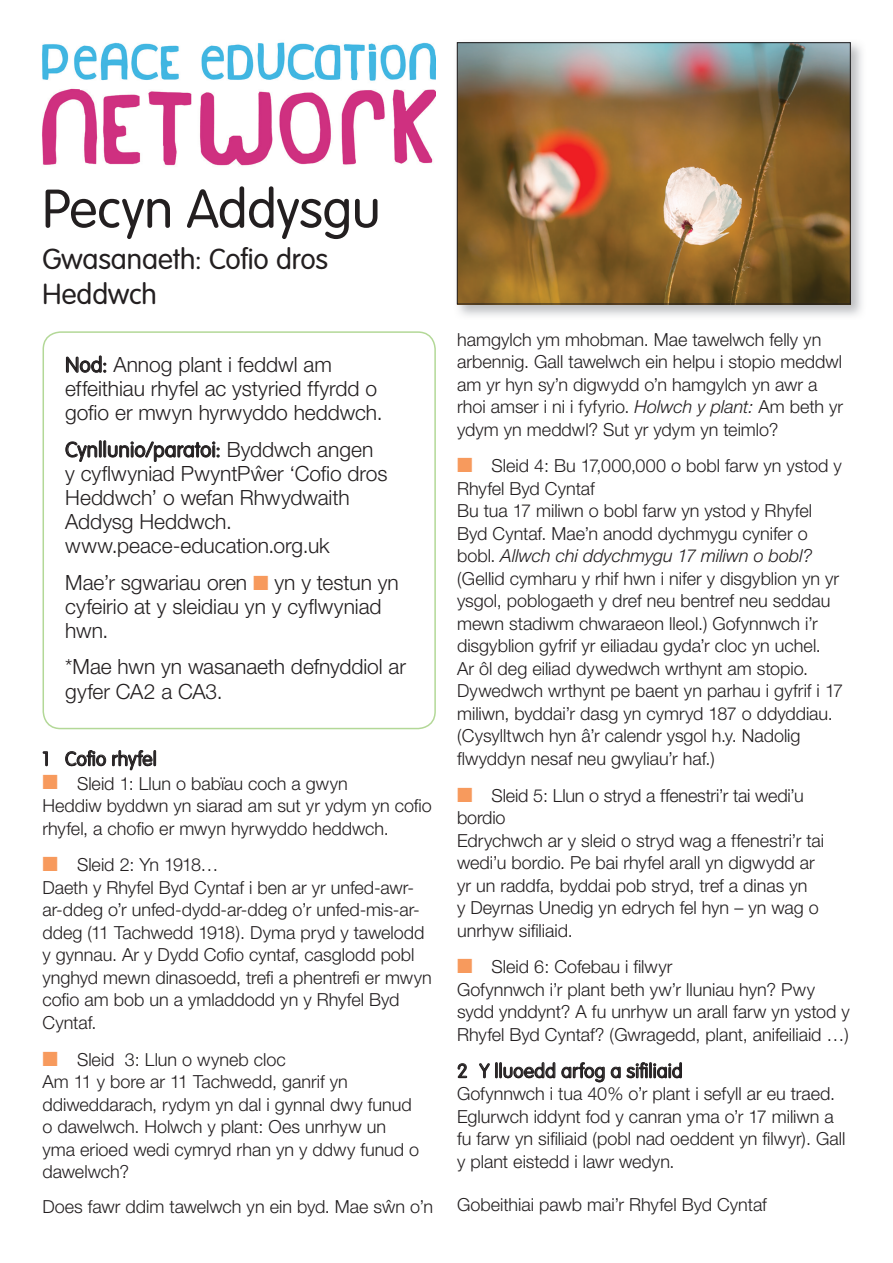
<style>
.page{position:relative;width:893px;height:1263px;background:#fff}
.page>*{position:absolute;margin:0;border:0;box-sizing:border-box;transform-origin:0 0}
.t1{font:300 53.25px "VAG Rounded Std";letter-spacing:-.01em;color:#231f20}
.t2{font:300 28.5px/34.2px "VAG Rounded Std";color:#231f20}
.t3{font:300 21px/24px "Helvetica Neue";color:#231f20}
.t4{font:300 21px "VAG Rounded Std";letter-spacing:.005em;color:#231f20}
.t5{font:300 19.5px "VAG Rounded Std";letter-spacing:.01em;color:#231f20}
.t6{font:300 18px/22.5px "Helvetica Neue";color:#231f20}
.s1{font-family:"VAG Rounded Std"}
.s2{font-family:"Helvetica Neue"}
.s3{color:#f79a5d}
.s4{font-style:italic}
</style>
<div class="page">
<svg style="left:43px;top:751px;width:5px;height:15px"></svg>
<svg style="left:65px;top:750px;width:41px;height:16px"></svg>
<svg style="left:112px;top:750px;width:44px;height:20px"></svg>
<svg style="left:458px;top:1063px;width:9px;height:15px"></svg>
<svg style="left:479px;top:1063px;width:11px;height:15px"></svg>
<div style="left:495px;top:1062px;width:3px;height:16px;border:1px solid #231f20"></div>
<div style="left:499px;top:1062px;width:3px;height:16px;border:1px solid #231f20"></div>
<svg style="left:503px;top:1062px;width:52px;height:16px"></svg>
<svg style="left:561px;top:1062px;width:44px;height:20px"></svg>
<svg style="left:611px;top:1062px;width:71px;height:16px"></svg>
<svg style="left:66px;top:355px;width:40px;height:18px"></svg>
<svg style="left:65px;top:440px;width:154px;height:22px"></svg>
<div style="left:43px;top:331px;width:393px;height:398px;border:2px solid #b3d897;border-radius:17px"></div>
<img style="left:456px;top:42px;width:406px;height:274px">
<img style="left:459px;top:45px;width:389px;height:257px">
<div style="left:457px;top:43px;width:393px;height:261px;border:1px solid #231f20"></div>
<img style="left:42px;top:42px;width:394px;height:124px">
<h1 class="t1" style="left:42px;top:178px;width:340px">Pecyn Addysgu</h1>
<h2 class="t2" style="left:43px;top:243px;width:287px">Gwasanaeth: Cofio dros<br>Heddwch</h2>
<p class="t3" style="left:65px;top:352px;width:319px"><span class="s1">Nod:</span> Annog plant i feddwl am effeithiau rhyfel ac ystyried ffyrdd o gofio er mwyn hyrwyddo heddwch.</p>
<p class="t4" style="left:65px;top:438px;width:309px">Cynllunio/paratoi: <span class="s2">Byddwch angen</span></p>
<p class="t3" style="left:65px;top:461px;width:324px">y cyflwyniad PwyntPwˆ er ‘Cofio dros<br>Heddwch’ o wefan Rhwydwaith<br>Addysg Heddwch. www.peace-education.org.uk</p>
<p class="t3" style="left:65px;top:570px;width:335px">Mae’r sgwariau oren <span class="s3">■</span> yn y testun yn cyfeirio at y sleidiau yn y cyflwyniad hwn.</p>
<p class="t3" style="left:65px;top:654px;width:342px">*Mae hwn yn wasanaeth defnyddiol ar gyfer CA2 a CA3.</p>
<p class="t5" style="left:43px;top:748px;width:116px">1 Cofio rhyfel</p>
<p class="t6" style="left:43px;top:771px;width:391px"><span class="s3">■</span> Sleid 1: Llun o babïau coch a gwyn<br>Heddiw byddwn yn siarad am sut yr ydym yn cofio rhyfel, a chofio er mwyn hyrwyddo heddwch.</p>
<p class="t6" style="left:43px;top:853px;width:391px"><span class="s3">■</span> Sleid 2: Yn 1918…<br>Daeth y Rhyfel Byd Cyntaf i ben ar yr unfed-awr&shy;ar-ddeg o’r unfed-dydd-ar-ddeg o’r unfed-mis-ar&shy;ddeg (11 Tachwedd 1918). Dyma pryd y tawelodd y gynnau. Ar y Dydd Cofio cyntaf, casglodd pobl ynghyd mewn dinasoedd, trefi a phentrefi er mwyn cofio am bob un a ymladdodd yn y Rhyfel Byd Cyntaf.</p>
<p class="t6" style="left:43px;top:1047px;width:378px"><span class="s3">■</span> Sleid 3: Llun o wyneb cloc<br>Am 11 y bore ar 11 Tachwedd, ganrif yn ddiweddarach, rydym yn dal i gynnal dwy funud o dawelwch. Holwch y plant: Oes unrhyw un yma erioed wedi cymryd rhan yn y ddwy funud o dawelwch?</p>
<p class="t6" style="left:43px;top:1195px;width:392px">Does fawr ddim tawelwch yn ein byd. Mae swˆ n o’n</p>
<p class="t6" style="left:457px;top:327px;width:388px">hamgylch ym mhobman. Mae tawelwch felly yn arbennig. Gall tawelwch ein helpu i stopio meddwl am yr hyn sy’n digwydd o’n hamgylch yn awr a rhoi amser i ni i fyfyrio. <span class="s4">Holwch y plant:</span> Am beth yr ydym yn meddwl? Sut yr ydym yn teimlo?</p>
<p class="t6" style="left:457px;top:454px;width:388px"><span class="s3">■</span> Sleid 4: Bu 17,000,000 o bobl farw yn ystod y Rhyfel Byd Cyntaf<br>Bu tua 17 miliwn o bobl farw yn ystod y Rhyfel Byd Cyntaf. Mae’n anodd dychmygu cynifer o bobl. <span class="s4">Allwch chi ddychmygu 17 miliwn o bobl? </span>(Gellid cymharu y rhif hwn i nifer y disgyblion yn yr ysgol, poblogaeth y dref neu bentref neu seddau mewn stadiwm chwaraeon lleol.) Gofynnwch i’r disgyblion gyfrif yr eiliadau gyda’r cloc yn uchel.<br>Ar ôl deg eiliad dywedwch wrthynt am stopio.<br>Dywedwch wrthynt pe baent yn parhau i gyfrif i 17 miliwn, byddai’r dasg yn cymryd 187 o ddyddiau. (Cysylltwch hyn â’r calendr ysgol h.y. Nadolig flwyddyn nesaf neu gwyliau’r haf.)</p>
<p class="t6" style="left:457px;top:783px;width:369px"><span class="s3">■</span> Sleid 5: Llun o stryd a ffenestri’r tai wedi’u bordio<br>Edrychwch ar y sleid o stryd wag a ffenestri’r tai wedi’u bordio. Pe bai rhyfel arall yn digwydd ar yr un raddfa, byddai pob stryd, tref a dinas yn<br>y Deyrnas Unedig yn edrych fel hyn – yn wag o unrhyw sifiliaid.</p>
<p class="t6" style="left:457px;top:955px;width:394px"><span class="s3">■</span> Sleid 6: Cofebau i filwyr<br>Gofynnwch i’r plant beth yw’r lluniau hyn? Pwy sydd ynddynt? A fu unrhyw un arall farw yn ystod y Rhyfel Byd Cyntaf? (Gwragedd, plant, anifeiliaid …)</p>
<p class="t5" style="left:457px;top:1060px;width:227px">2 Y lluoedd arfog a sifiliaid</p>
<p class="t6" style="left:457px;top:1082px;width:390px">Gofynnwch i tua 40% o’r plant i sefyll ar eu traed.<br>Eglurwch iddynt fod y canran yma o’r 17 miliwn a fu farw yn sifiliaid (pobl nad oeddent yn filwyr). Gall y plant eistedd i lawr wedyn.</p>
<p class="t6" style="left:457px;top:1193px;width:311px">Gobeithiai pawb mai’r Rhyfel Byd Cyntaf</p>
</div>
